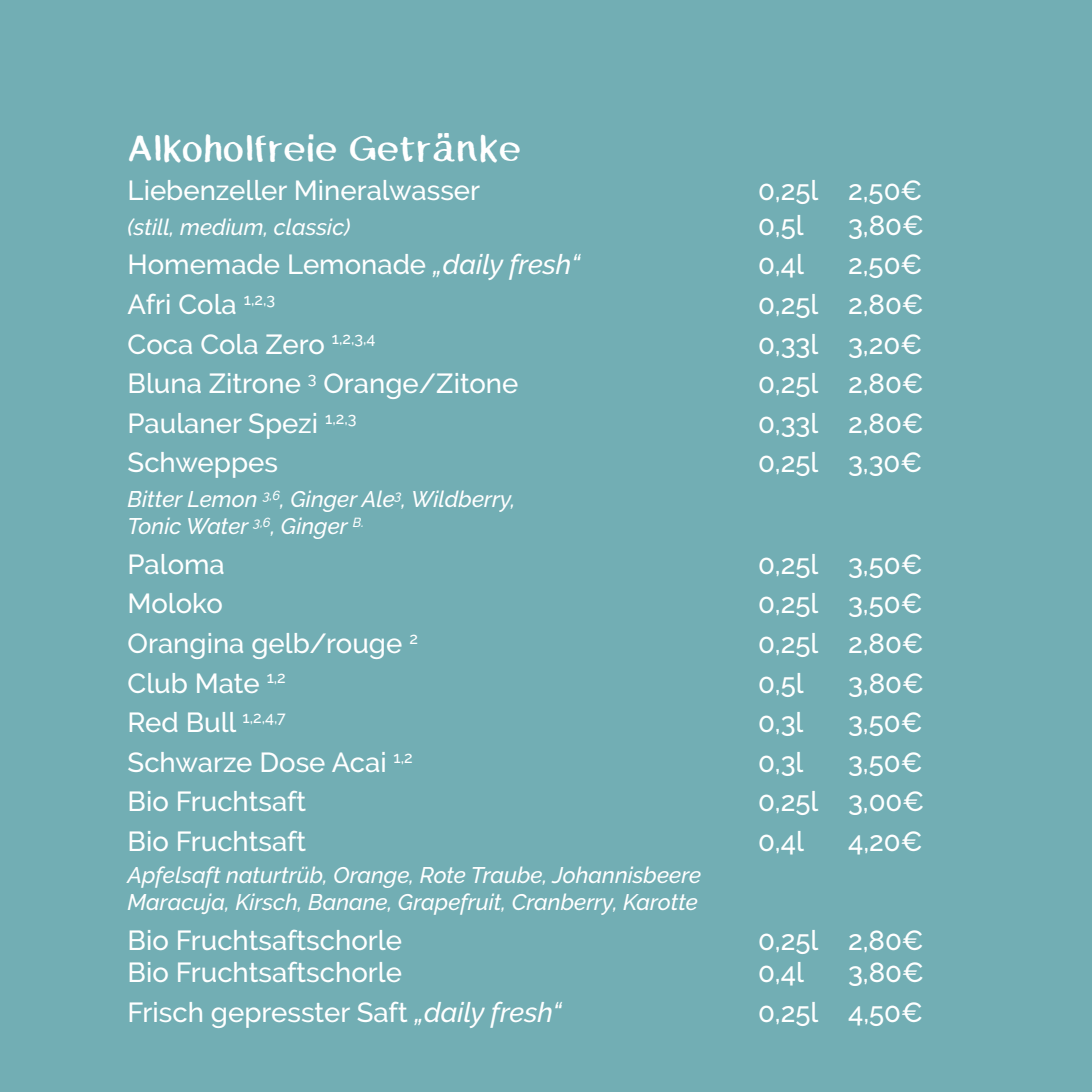
<style>
.page{position:relative;width:1092px;height:1092px;background:#fff}
.page>*{position:absolute;margin:0;border:0;box-sizing:border-box;transform-origin:0 0}
.t1{font:35px "Caballar";color:#fff}
.t2{font:500 27.5px "Raleway";color:#fff}
.t3{font:italic 500 22.5px "Raleway";color:#fff}
.s1{font-style:italic}
</style>
<div class="page">
<div style="left:0;top:0;width:1091px;height:1091px;background:#72aeb4"></div>
<p class="t1" style="left:128px;top:126px;width:396px">Alkoholfreie Getränke</p>
<p class="t2" style="left:128px;top:174px;width:354px">Liebenzeller Mineralwasser</p>
<p class="t2" style="left:758px;top:174px;width:166px">0,25l 2,50€</p>
<p class="t3" style="left:128px;top:214px;width:224px">(still, medium, classic)</p>
<p class="t2" style="left:758px;top:209px;width:47px">0,5l</p>
<p class="t2" style="left:848px;top:209px;width:77px">3,80€</p>
<p class="t2" style="left:128px;top:249px;width:454px">Homemade Lemonade <span class="s1">„daily fresh“</span></p>
<p class="t2" style="left:758px;top:249px;width:47px">0,4l</p>
<p class="t2" style="left:848px;top:249px;width:76px">2,50€</p>
<p class="t2" style="left:128px;top:288px;width:149px">Afri Cola <sup>1,2,3</sup></p>
<p class="t2" style="left:758px;top:288px;width:167px">0,25l 2,80€</p>
<p class="t2" style="left:128px;top:328px;width:249px">Coca Cola Zero <sup>1,2,3,4</sup></p>
<p class="t2" style="left:758px;top:328px;width:166px">0,33l 3,20€</p>
<p class="t2" style="left:128px;top:367px;width:392px">Bluna Zitrone <sup>3</sup> Orange/Zitone</p>
<p class="t2" style="left:758px;top:367px;width:167px">0,25l 2,80€</p>
<p class="t2" style="left:128px;top:407px;width:230px">Paulaner Spezi <sup>1,2,3</sup></p>
<p class="t2" style="left:758px;top:407px;width:167px">0,33l 2,80€</p>
<p class="t2" style="left:128px;top:447px;width:152px">Schweppes</p>
<p class="t2" style="left:758px;top:447px;width:166px">0,25l 3,30€</p>
<p class="t3" style="left:128px;top:486px;width:389px">Bitter Lemon <sup>3,6</sup>, Ginger Ale<sup>3</sup>, Wildberry,</p>
<p class="t3" style="left:128px;top:513px;width:238px">Tonic Water <sup>3,6</sup>, Ginger <sup>B.</sup></p>
<p class="t2" style="left:128px;top:548px;width:99px">Paloma</p>
<p class="t2" style="left:758px;top:548px;width:166px">0,25l 3,50€</p>
<p class="t2" style="left:128px;top:587px;width:97px">Moloko</p>
<p class="t2" style="left:758px;top:587px;width:166px">0,25l 3,50€</p>
<p class="t2" style="left:128px;top:627px;width:292px">Orangina gelb/rouge <sup>2</sup></p>
<p class="t2" style="left:758px;top:627px;width:167px">0,25l 2,80€</p>
<p class="t2" style="left:128px;top:667px;width:160px">Club Mate <sup>1,2</sup></p>
<p class="t2" style="left:758px;top:667px;width:47px">0,5l</p>
<p class="t2" style="left:848px;top:667px;width:77px">3,80€</p>
<p class="t2" style="left:128px;top:706px;width:160px">Red Bull <sup>1,2,4,7</sup></p>
<p class="t2" style="left:758px;top:706px;width:47px">0,3l</p>
<p class="t2" style="left:848px;top:706px;width:76px">3,50€</p>
<p class="t2" style="left:128px;top:746px;width:287px">Schwarze Dose Acai <sup>1,2</sup></p>
<p class="t2" style="left:758px;top:746px;width:47px">0,3l</p>
<p class="t2" style="left:848px;top:746px;width:76px">3,50€</p>
<p class="t2" style="left:128px;top:785px;width:180px">Bio Fruchtsaft</p>
<p class="t2" style="left:758px;top:785px;width:168px">0,25l 3,00€</p>
<p class="t2" style="left:128px;top:825px;width:180px">Bio Fruchtsaft</p>
<p class="t2" style="left:758px;top:825px;width:47px">0,4l</p>
<p class="t2" style="left:848px;top:825px;width:76px">4,20€</p>
<p class="t3" style="left:128px;top:862px;width:575px">Apfelsaft naturtrüb, Orange, Rote Traube, Johannisbeere</p>
<p class="t3" style="left:128px;top:889px;width:571px">Maracuja, Kirsch, Banane, Grapefruit, Cranberry, Karotte</p>
<p class="t2" style="left:128px;top:924px;width:276px">Bio Fruchtsaftschorle</p>
<p class="t2" style="left:758px;top:924px;width:167px">0,25l 2,80€</p>
<p class="t2" style="left:128px;top:956px;width:276px">Bio Fruchtsaftschorle</p>
<p class="t2" style="left:758px;top:956px;width:47px">0,4l</p>
<p class="t2" style="left:848px;top:956px;width:77px">3,80€</p>
<p class="t2" style="left:128px;top:996px;width:436px">Frisch gepresster Saft <span class="s1">„daily fresh“</span></p>
<p class="t2" style="left:758px;top:996px;width:166px">0,25l 4,50€</p>
</div>
